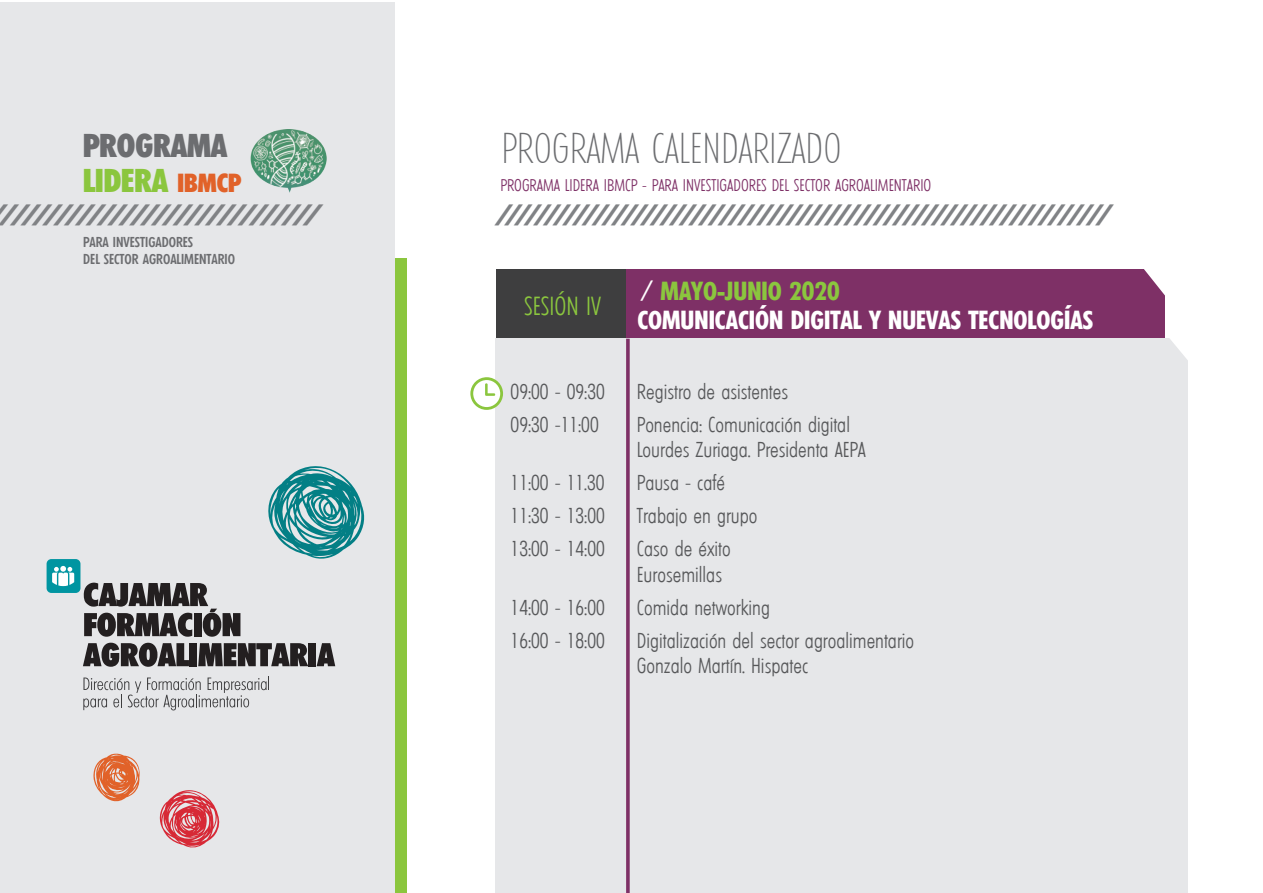
<style>
.page{position:relative;width:1263px;height:893px;background:#fff}
.page>*{position:absolute;margin:0;border:0;box-sizing:border-box;transform-origin:0 0}
.t1{font:200 condensed 42px "Limerick";color:#6c6d70}
.t2{font:800 condensed 32.1px/35px "Limerick";color:#6c6d70}
.t3{font:800 28.05px "Limerick";color:#808285;scale:1.11 1}
.t4{font:800 28.05px "Limerick";color:#808285;scale:1.24 1}
.t5{font:600 condensed 25.5px "Limerick";color:#fff}
.t6{font:600 condensed 25.5px "Limerick";color:#8bc63e}
.t7{font:300 condensed 25.5px "Limerick";color:#8bc63e}
.t8{font:300 condensed 21px/25.5px "Limerick";color:#57585a}
.t9{font:300 condensed 16.5px "Limerick";color:#7e3066}
.t10{font:500 condensed 13.95px/16.8px "Limerick";color:#6c6d70}
.s1{color:#8bc63e}
.s2{font-size:25.5px;color:#e16229}
.s3{color:#fff}
</style>
<div class="page">
<div style="left:89px;top:259px;width:318px;height:634px;background:#8bc63e"></div>
<div style="left:0;top:3px;width:395px;height:890px;background:#e6e7e9"></div>
<div style="left:496px;top:269px;width:163px;height:95px;background:#3e3e3f"></div>
<div style="left:626px;top:269px;width:538px;height:95px;background:#7e3066"></div>
<div style="left:496px;top:339px;width:692px;height:554px;background:#e6e7e9"></div>
<svg style="left:1144px;top:269px;width:21px;height:55px"></svg>
<svg style="left:1168px;top:338px;width:20px;height:22px"></svg>
<svg style="left:470px;top:377px;width:33px;height:33px"></svg>
<svg style="left:626px;top:339px;width:4px;height:554px"></svg>
<svg style="left:93px;top:753px;width:47px;height:49px"></svg>
<svg style="left:268px;top:466px;width:97px;height:93px"></svg>
<svg style="left:159px;top:790px;width:61px;height:58px"></svg>
<div style="left:47px;top:559px;width:33px;height:34px;background:#0095a1;border-radius:5px"></div>
<svg style="left:52px;top:566px;width:22px;height:20px"></svg>
<svg style="left:83px;top:677px;width:186px;height:33px"></svg>
<svg style="left:84px;top:583px;width:156px;height:54px"></svg>
<svg style="left:83px;top:643px;width:106px;height:24px"></svg>
<div style="left:189px;top:643px;width:8px;height:23px;background:#231f20"></div>
<svg style="left:198px;top:643px;width:110px;height:23px"></svg>
<div style="left:309px;top:643px;width:7px;height:23px;background:#231f20"></div>
<svg style="left:317px;top:643px;width:18px;height:23px"></svg>
<img style="left:250px;top:129px;width:77px;height:64px">
<h2 class="t2" style="left:83px;top:129px;width:159px">PROGRAMA<br><span class="s1">LIDERA</span> <span class="s2">IBMCP</span></h2>
<h3 class="t4" style="left:-1px;top:196px;width:264px">/////////////////////////////</h3>
<p class="t10" style="left:83px;top:234px;width:153px">PARA INVESTIGADORES<br>DEL SECTOR AGROALIMENTARIO</p>
<h1 class="t1" style="left:501px;top:124px;width:341px">PROGRAMA CALENDARIZADO</h1>
<p class="t9" style="left:500px;top:176px;width:432px">PROGRAMA LIDERA IBMCP - PARA INVESTIGADORES DEL SECTOR AGROALIMENTARIO</p>
<h3 class="t3" style="left:494px;top:196px;width:560px">///////////////////////////////////////////////////////////////</h3>
<h3 class="t3" style="left:494px;top:179px;width:560px">///////////////////////////////////////////////////////////////</h3>
<p class="t7" style="left:524px;top:291px;width:79px">SESIÓN IV</p>
<p class="t6" style="left:641px;top:276px;width:201px"><span class="s3">/</span> MAYO-JUNIO 2020</p>
<p class="t5" style="left:637px;top:305px;width:457px">COMUNICACIÓN DIGITAL Y NUEVAS TECNOLOGÍAS</p>
<p class="t8" style="left:511px;top:379px;width:96px">09:00 - 09:30</p>
<p class="t8" style="left:637px;top:379px;width:153px">Registro de asistentes</p>
<p class="t8" style="left:511px;top:412px;width:90px">09:30 -11:00</p>
<p class="t8" style="left:637px;top:412px;width:230px">Ponencia: Comunicación digital<br>Lourdes Zuriaga. Presidenta AEPA</p>
<p class="t8" style="left:511px;top:471px;width:95px">11:00 - 11.30</p>
<p class="t8" style="left:637px;top:471px;width:90px">Pausa - café</p>
<p class="t8" style="left:511px;top:504px;width:96px">11:30 - 13:00</p>
<p class="t8" style="left:637px;top:504px;width:122px">Trabajo en grupo</p>
<p class="t8" style="left:511px;top:537px;width:96px">13:00 - 14:00</p>
<p class="t8" style="left:637px;top:537px;width:95px">Caso de éxito<br>Eurosemillas</p>
<p class="t8" style="left:511px;top:595px;width:96px">14:00 - 16:00</p>
<p class="t8" style="left:637px;top:595px;width:135px">Comida networking</p>
<p class="t8" style="left:511px;top:628px;width:96px">16:00 - 18:00</p>
<p class="t8" style="left:637px;top:628px;width:279px">Digitalización del sector agroalimentario<br>Gonzalo Martín. Hispatec</p>
</div>
